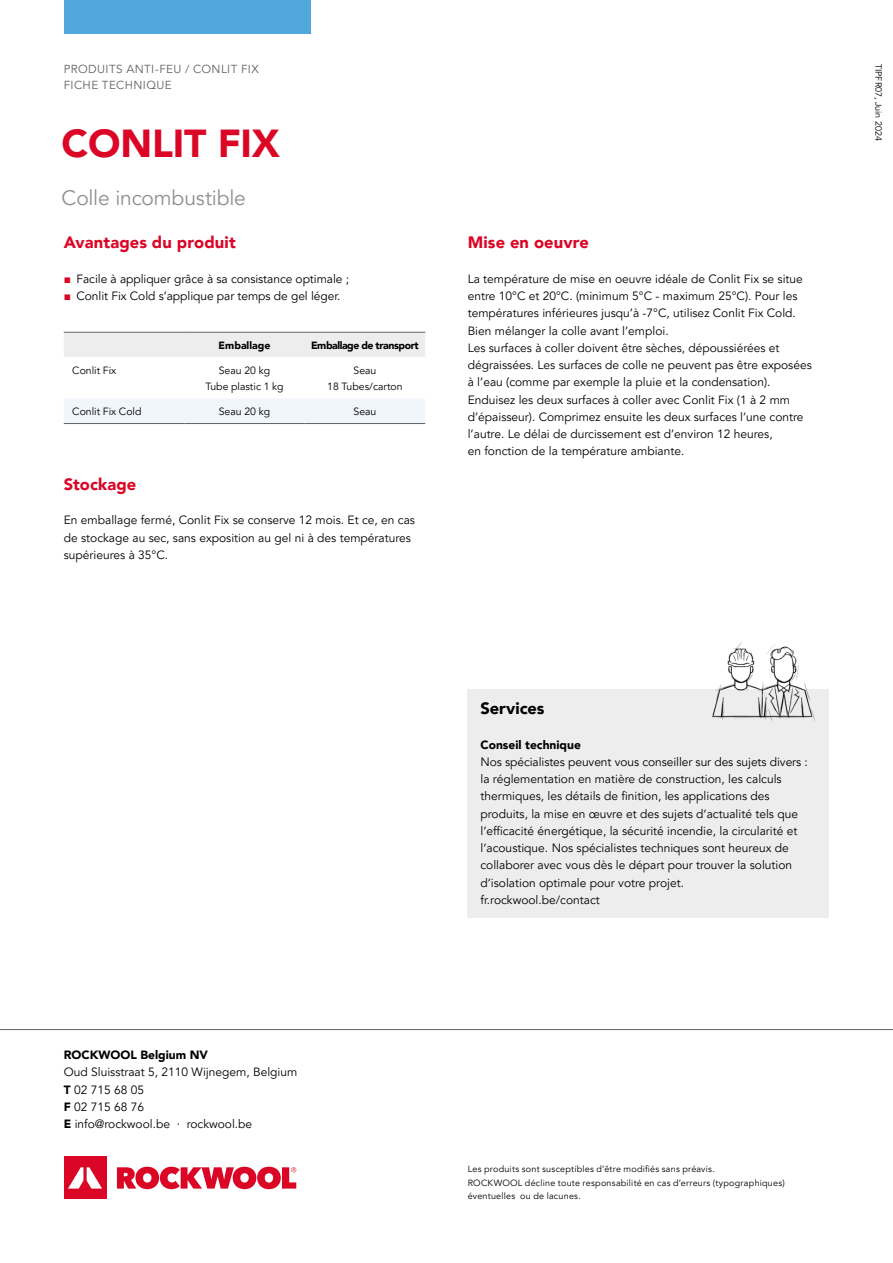
<style>
.page{position:relative;width:893px;height:1263px;background:#fff}
.page>*{position:absolute;margin:0;border:0;box-sizing:border-box;transform-origin:0 0}
.t1{font:900 39px "Avenir LT Pro";letter-spacing:-.005em;color:#db0626}
.t2{font:21px "Avenir LT Pro";letter-spacing:-.01em;color:#909090}
.t3{font:900 16.5px "Avenir LT Pro";letter-spacing:.005em;color:#db0626}
.t4{font:900 16.5px "Avenir LT Pro";letter-spacing:-.005em;color:#000}
.t5{font:12px/17.2px "Avenir LT Pro";color:#000}
.t6{font:900 12px "Avenir LT Pro";color:#000}
.t7{font:11.7px/16.5px "Avenir LT Pro";letter-spacing:.035em;color:#646363}
.t8{font:10.5px "Avenir LT Pro";color:#000}
.t9{font:900 10.5px "Avenir LT Pro";letter-spacing:-.04em;color:#000}
.t10{font:900 10.5px "Avenir LT Pro";color:#000}
.t11{font:9px/13.5px "Avenir LT Pro";letter-spacing:.025em;color:#000}
.t12{font:9px "Avenir LT Pro";color:#000}
.s1{font-family:"Arial";color:#db0626}
.s2{font-weight:900}
</style>
<div class="page">
<div style="left:64px;top:0;width:246px;height:34px;background:#52a7dd"></div>
<div style="left:64px;top:1157px;width:42px;height:42px;background:#db0626"></div>
<svg style="left:68px;top:1167px;width:34px;height:21px"></svg>
<svg style="left:117px;top:1167px;width:179px;height:22px"></svg>
<hr style="left:0;top:1029px;width:893px;height:1px;background:#646363">
<div style="left:468px;top:690px;width:361px;height:228px;background:#ededed"></div>
<img style="left:704px;top:641px;width:113px;height:80px">
<svg style="left:64px;top:333px;width:361px;height:90px"></svg>
<hr style="left:64px;top:332px;width:120px;height:1px;background:#646363">
<hr style="left:184px;top:332px;width:121px;height:1px;background:#646363">
<hr style="left:305px;top:332px;width:120px;height:1px;background:#646363">
<hr style="left:64px;top:423px;width:120px;height:1px;background:#646363">
<hr style="left:184px;top:423px;width:121px;height:1px;background:#646363">
<hr style="left:305px;top:423px;width:120px;height:1px;background:#646363">
<p class="t7" style="left:64px;top:61px;width:196px">PRODUITS ANTI-FEU / CONLIT FIX<br>FICHE TECHNIQUE</p>
<p class="t12" style="left:884px;top:64px;width:79px;rotate:90deg">TIPFR07, Juin 2024</p>
<h1 class="t1" style="left:62px;top:120px;width:220px">CONLIT FIX</h1>
<h2 class="t2" style="left:62px;top:185px;width:186px">Colle incombustible</h2>
<h3 class="t3" style="left:64px;top:233px;width:173px">Avantages du produit</h3>
<p class="t5" style="left:64px;top:270px;width:287px"><span class="s1">■</span> Facile à appliquer grâce à sa consistance optimale ;</p>
<p class="t5" style="left:64px;top:288px;width:278px"><span class="s1">■</span> Conlit Fix Cold s’applique par temps de gel léger.</p>
<p class="t10" style="left:219px;top:339px;width:53px">Emballage</p>
<p class="t9" style="left:311px;top:339px;width:109px">Emballage de transport</p>
<p class="t8" style="left:72px;top:364px;width:46px">Conlit Fix</p>
<p class="t8" style="left:219px;top:364px;width:53px">Seau 20 kg</p>
<p class="t8" style="left:353px;top:364px;width:24px">Seau</p>
<p class="t8" style="left:205px;top:380px;width:80px">Tube plastic 1 kg</p>
<p class="t8" style="left:327px;top:380px;width:77px">18 Tubes/carton</p>
<p class="t8" style="left:72px;top:405px;width:71px">Conlit Fix Cold</p>
<p class="t8" style="left:219px;top:405px;width:53px">Seau 20 kg</p>
<p class="t8" style="left:353px;top:405px;width:24px">Seau</p>
<h3 class="t3" style="left:468px;top:233px;width:123px">Mise en oeuvre</h3>
<p class="t5" style="left:468px;top:270px;width:346px">La température de mise en oeuvre idéale de Conlit Fix se situe entre 10°C et 20°C. (minimum 5°C - maximum 25°C). Pour les températures inférieures jusqu’à -7°C, utilisez Conlit Fix Cold.<br>Bien mélanger la colle avant l’emploi.<br>Les surfaces à coller doivent être sèches, dépoussiérées et dégraissées. Les surfaces de colle ne peuvent pas être exposées à l’eau (comme par exemple la pluie et la condensation).<br>Enduisez les deux surfaces à coller avec Conlit Fix (1 à 2 mm d’épaisseur). Comprimez ensuite les deux surfaces l’une contre l’autre. Le délai de durcissement est d’environ 12 heures,<br>en fonction de la température ambiante.</p>
<h3 class="t3" style="left:64px;top:474px;width:74px">Stockage</h3>
<p class="t5" style="left:64px;top:512px;width:353px">En emballage fermé, Conlit Fix se conserve 12 mois. Et ce, en cas de stockage au sec, sans exposition au gel ni à des températures supérieures à 35°C.</p>
<h3 class="t4" style="left:480px;top:698px;width:65px">Services</h3>
<p class="t6" style="left:480px;top:737px;width:102px">Conseil technique</p>
<p class="t5" style="left:480px;top:753px;width:329px">Nos spécialistes peuvent vous conseiller sur des sujets divers : la réglementation en matière de construction, les calculs thermiques, les détails de finition, les applications des produits, la mise en œuvre et des sujets d‘actualité tels que l‘efficacité énergétique, la sécurité incendie, la circularité et l‘acoustique. Nos spécialistes techniques sont heureux de collaborer avec vous dès le départ pour trouver la solution d‘isolation optimale pour votre projet.<br>fr.rockwool.be/contact</p>
<p class="t6" style="left:64px;top:1048px;width:146px">ROCKWOOL Belgium NV</p>
<p class="t5" style="left:64px;top:1064px;width:235px">Oud Sluisstraat 5, 2110 Wijnegem, Belgium<br><span class="s2">T</span> 02 715 68 05<br><span class="s2">F</span> 02 715 68 76<br><span class="s2">E</span> info@rockwool.be · rockwool.be</p>
<p class="t11" style="left:468px;top:1162px;width:318px">Les produits sont susceptibles d’être modifiés sans préavis.<br>ROCKWOOL décline toute responsabilité en cas d’erreurs (typographiques) éventuelles ou de lacunes.</p>
</div>
